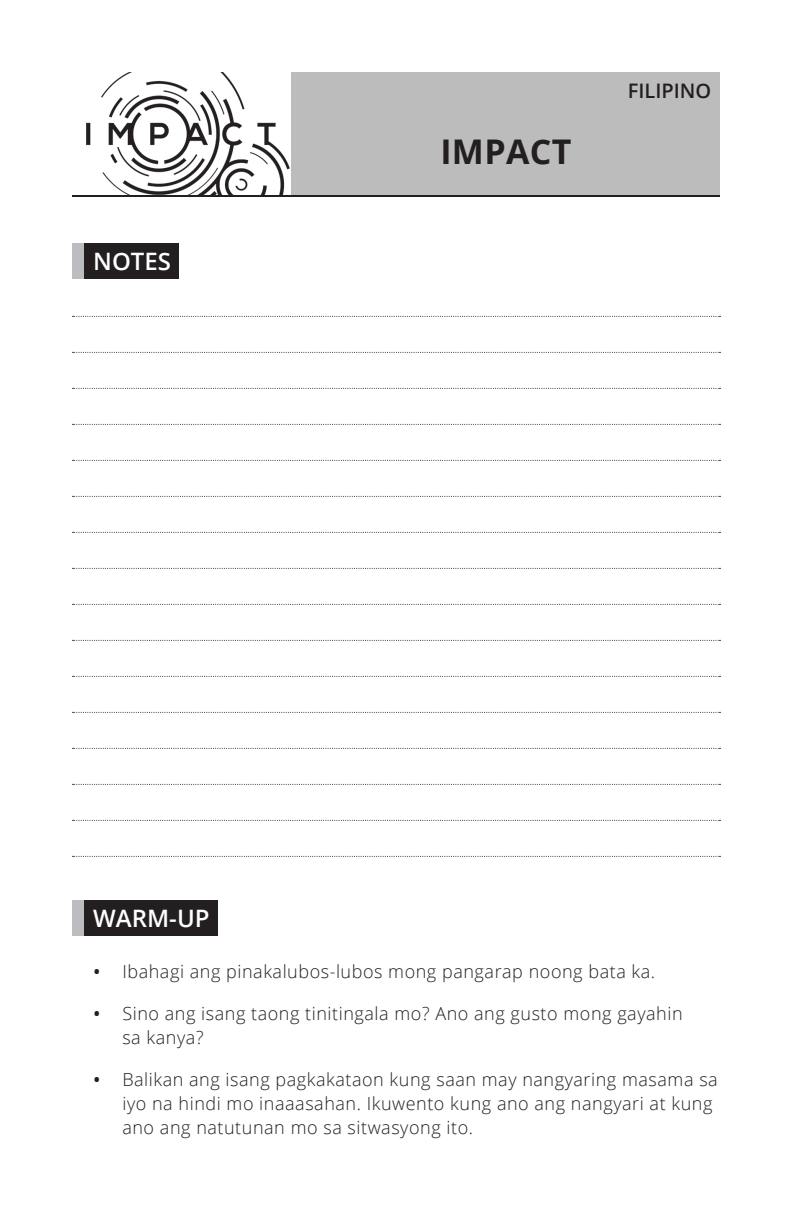
<style>
.page{position:relative;width:792px;height:1224px;background:#fff}
.page>*{position:absolute;margin:0;border:0;box-sizing:border-box;transform-origin:0 0}
.t1{font:700 34px "Open Sans";letter-spacing:.01em;color:#231f20}
.header_text{font:600 24px "Open Sans";color:#fff}
.t2{font:600 20px "Open Sans";color:#231f20}
.t3{font:300 18px/24px "Open Sans";letter-spacing:.03em;color:#231f20}
.s1{font-weight:600}
</style>
<div class="page">
<svg style="left:72px;top:316px;width:649px;height:1px"></svg>
<svg style="left:72px;top:352px;width:649px;height:1px"></svg>
<svg style="left:72px;top:388px;width:649px;height:1px"></svg>
<svg style="left:72px;top:424px;width:649px;height:1px"></svg>
<svg style="left:72px;top:460px;width:649px;height:1px"></svg>
<svg style="left:72px;top:496px;width:649px;height:1px"></svg>
<svg style="left:72px;top:532px;width:649px;height:1px"></svg>
<svg style="left:72px;top:568px;width:649px;height:1px"></svg>
<svg style="left:72px;top:604px;width:649px;height:1px"></svg>
<svg style="left:72px;top:640px;width:649px;height:1px"></svg>
<svg style="left:72px;top:676px;width:649px;height:1px"></svg>
<svg style="left:72px;top:712px;width:649px;height:1px"></svg>
<svg style="left:72px;top:748px;width:649px;height:1px"></svg>
<svg style="left:72px;top:784px;width:649px;height:1px"></svg>
<svg style="left:72px;top:820px;width:649px;height:1px"></svg>
<svg style="left:72px;top:856px;width:649px;height:1px"></svg>
<img style="left:86px;top:72px;width:206px;height:123px">
<div style="left:292px;top:72px;width:428px;height:124px;background:#bdbcbc"></div>
<hr style="left:72px;top:195px;width:648px;height:2px;background:#231f20">
<div style="left:72px;top:243px;width:12px;height:36px;background:#bcbdc0"></div>
<div style="left:84px;top:243px;width:95px;height:36px;background:#231f20"></div>
<div style="left:72px;top:900px;width:12px;height:36px;background:#bcbdc0"></div>
<div style="left:84px;top:900px;width:133px;height:36px;background:#231f20"></div>
<p class="header_text" style="left:93px;top:245px;width:79px">NOTES</p>
<p class="t1" style="left:440px;top:128px;width:133px">IMPACT</p>
<p class="t2" style="left:628px;top:77px;width:85px">FILIPINO</p>
<p class="header_text" style="left:93px;top:902px;width:118px">WARM-UP</p>
<p class="t3" style="left:94px;top:959px;width:563px"><span class="s1">•</span> Ibahagi ang pinakalubos-lubos mong pangarap noong bata ka.</p>
<p class="t3" style="left:122px;top:1001px;width:562px;text-indent:-29px"><span class="s1">•</span> Sino ang isang taong tinitingala mo? Ano ang gusto mong gayahin sa kanya?</p>
<p class="t3" style="left:122px;top:1067px;width:597px;text-indent:-29px"><span class="s1">•</span> Balikan ang isang pagkakataon kung saan may nangyaring masama sa iyo na hindi mo inaaasahan. Ikuwento kung ano ang nangyari at kung ano ang natutunan mo sa sitwasyong ito.</p>
</div>
